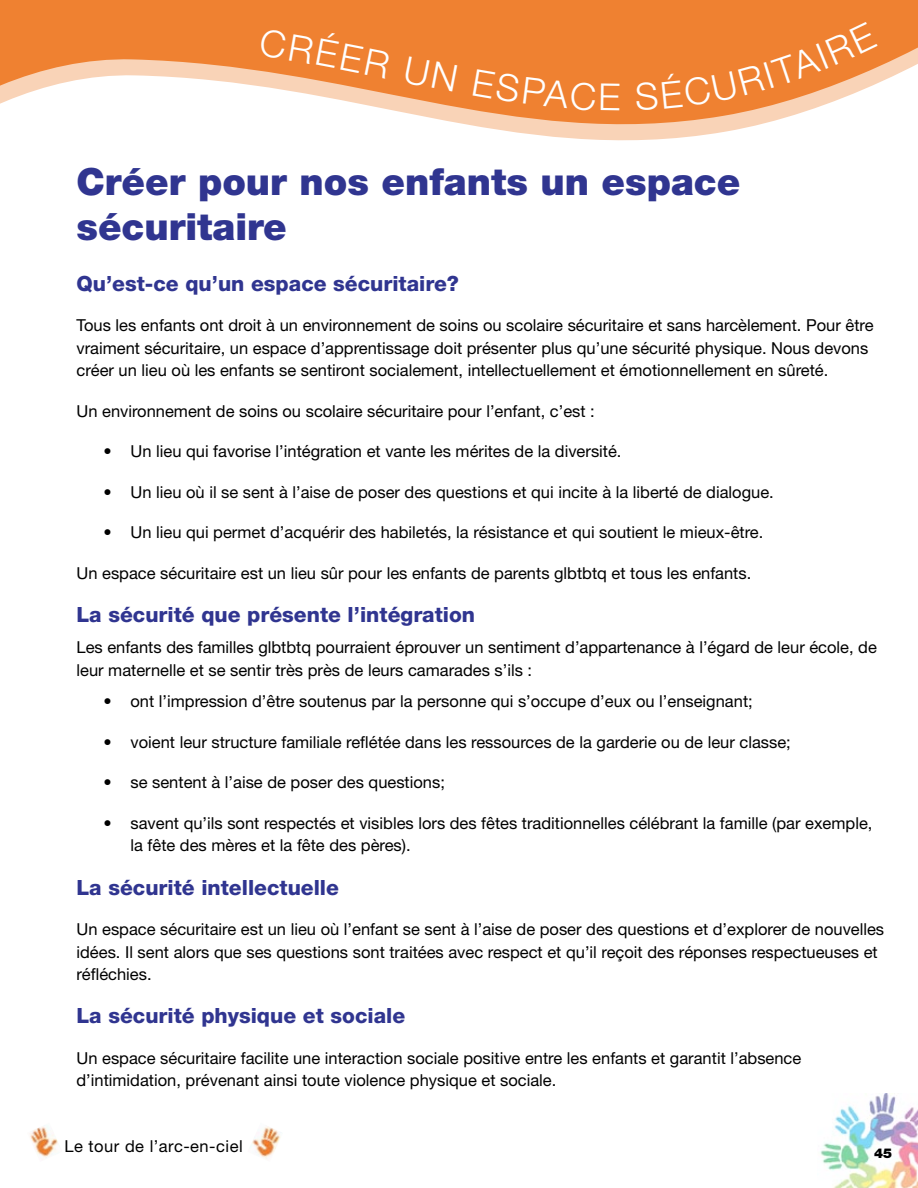
<style>
.page{position:relative;width:918px;height:1188px;background:#fff}
.page>*{position:absolute;margin:0;border:0;box-sizing:border-box;transform-origin:0 0}
.t1{font:900 37.5px/45px "Helvetica Neue";color:#303590}
.t2{font:300 37.2px "Helvetica Neue";color:#fff}
.t3{font:800 21px "Helvetica Neue";color:#303590}
.t4{font:16.5px/22.5px "Helvetica Neue";color:#000}
.t5{font:16.5px "Helvetica Neue";letter-spacing:.03em;color:#000}
.t6{font:900 13.5px "Helvetica Neue";color:#000}
</style>
<div class="page">
<img style="left:820px;top:1094px;width:98px;height:94px">
<svg style="left:397px;top:111px;width:409px;height:30px"></svg>
<img style="left:30px;top:1125px;width:28px;height:33px">
<img style="left:250px;top:1126px;width:31px;height:33px">
<svg style="left:0;top:0;width:918px;height:111px"></svg>
<h2 class="t2" style="left:321px;top:29px;width:146px;rotate:11deg">éer un</h2>
<h1 class="t1" style="left:76px;top:159px;width:665px">Créer pour nos enfants un espace sécuritaire</h1>
<p class="t3" style="left:76px;top:271px;width:384px">Qu’est-ce qu’un espace sécuritaire?</p>
<p class="t4" style="left:76px;top:314px;width:799px">Tous les enfants ont droit à un environnement de soins ou scolaire sécuritaire et sans harcèlement. Pour être vraiment sécuritaire, un espace d’apprentissage doit présenter plus qu’une sécurité physique. Nous devons créer un lieu où les enfants se sentiront socialement, intellectuellement et émotionnellement en sûreté.</p>
<p class="t4" style="left:76px;top:399px;width:520px">Un environnement de soins ou scolaire sécuritaire pour l’enfant, c’est :</p>
<p class="t4" style="left:103px;top:440px;width:520px">• Un lieu qui favorise l’intégration et vante les mérites de la diversité.</p>
<p class="t4" style="left:103px;top:480px;width:672px">• Un lieu où il se sent à l’aise de poser des questions et qui incite à la liberté de dialogue.</p>
<p class="t4" style="left:103px;top:521px;width:661px">• Un lieu qui permet d’acquérir des habiletés, la résistance et qui soutient le mieux-être.</p>
<p class="t4" style="left:76px;top:561px;width:676px">Un espace sécuritaire est un lieu sûr pour les enfants de parents glbtbtq et tous les enfants.</p>
<p class="t3" style="left:76px;top:602px;width:400px">La sécurité que présente l’intégration</p>
<p class="t4" style="left:76px;top:636px;width:802px">Les enfants des familles glbtbtq pourraient éprouver un sentiment d’appartenance à l’égard de leur école, de leur maternelle et se sentir très près de leurs camarades s’ils :</p>
<p class="t4" style="left:103px;top:690px;width:651px">• ont l’impression d’être soutenus par la personne qui s’occupe d’eux ou l’enseignant;</p>
<p class="t4" style="left:103px;top:731px;width:689px">• voient leur structure familiale reflétée dans les ressources de la garderie ou de leur classe;</p>
<p class="t4" style="left:103px;top:771px;width:343px">• se sentent à l’aise de poser des questions;</p>
<p class="t4" style="left:130px;top:812px;width:743px;text-indent:-27px">• savent qu’ils sont respectés et visibles lors des fêtes traditionnelles célébrant la famille (par exemple, la fête des mères et la fête des pères).</p>
<p class="t3" style="left:76px;top:875px;width:264px">La sécurité intellectuelle</p>
<p class="t4" style="left:76px;top:918px;width:809px">Un espace sécuritaire est un lieu où l’enfant se sent à l’aise de poser des questions et d’explorer de nouvelles idées. Il sent alors que ses questions sont traitées avec respect et qu’il reçoit des réponses respectueuses et réfléchies.</p>
<p class="t3" style="left:76px;top:1003px;width:330px">La sécurité physique et sociale</p>
<p class="t4" style="left:76px;top:1046px;width:726px">Un espace sécuritaire facilite une interaction sociale positive entre les enfants et garantit l’absence d’intimidation, prévenant ainsi toute violence physique et sociale.</p>
<p class="t5" style="left:64px;top:1136px;width:180px">Le tour de l’arc-en-ciel</p>
<p class="t6" style="left:874px;top:1145px;width:20px">45</p>
</div>
